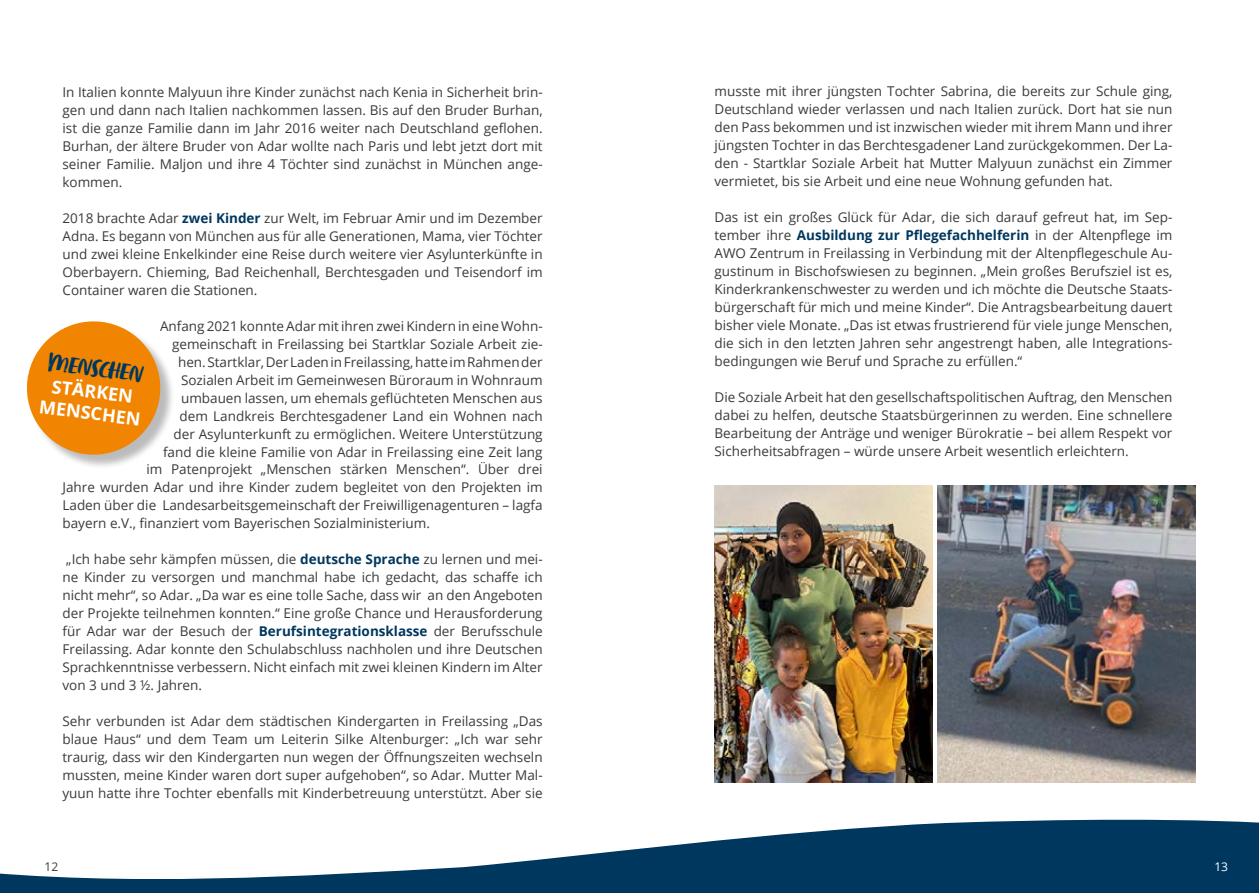
<style>
.page{position:relative;width:1259px;height:893px;background:#fff}
.page>*{position:absolute;margin:0;border:0;box-sizing:border-box;transform-origin:0 0}
.t1{font:24.3px "Zooja Pro";color:#00375e}
.t2{font:700 18px/21.6px "Open Sans";color:#fff;text-align:center}
.t3{font:13.5px/18px "Open Sans";color:#3a3a39;text-align:justify}
.t4{font:12px "Open Sans";color:#3a3a39}
.t5{font:12px "Open Sans";color:#fff}
.s1{font-weight:700;color:#00375e}
</style>
<div class="page">
<svg style="left:0;top:819px;width:1259px;height:74px;fill:#00375e"></svg>
<div style="left:28px;top:323px;width:147px;height:147px;background:#000;opacity:.27"></div>
<svg style="left:26px;top:321px;width:138px;height:138px"></svg>
<img style="left:714px;top:485px;width:218px;height:298px">
<img style="left:938px;top:485px;width:257px;height:298px">
<p class="t3" style="left:63px;top:82px;width:482px">In Italien konnte Malyuun ihre Kinder zunächst nach Kenia in Sicherheit brin&shy;gen und dann nach Italien nachkommen lassen. Bis auf den Bruder Burhan, ist die ganze Familie dann im Jahr 2016 weiter nach Deutschland geflohen.<br>Burhan, der ältere Bruder von Adar wollte nach Paris und lebt jetzt dort mit seiner Familie. Maljon und ihre 4 Töchter sind zunächst in München ange&shy;kommen.</p>
<p class="t3" style="left:63px;top:208px;width:482px">2018 brachte Adar <span class="s1">zwei Kinder</span> zur Welt, im Februar Amir und im Dezember Adna. Es begann von München aus für alle Generationen, Mama, vier Töchter und zwei kleine Enkelkinder eine Reise durch weitere vier Asylunterkünfte in Oberbayern. Chieming, Bad Reichenhall, Berchtesgaden und Teisendorf im Container waren die Stationen.</p>
<p class="t3" style="left:160px;top:316px;width:384px">Anfang 2021 konnte Adar mit ihren zwei Kindern in eine Wohn-</p>
<p class="t3" style="left:172px;top:334px;width:372px">gemeinschaft in Freilassing bei Startklar Soziale Arbeit zie-</p>
<p class="t3" style="left:178px;top:352px;width:366px">hen. Startklar, Der Laden in Freilassing, hatte im Rahmen der</p>
<p class="t3" style="left:181px;top:370px;width:363px">Sozialen Arbeit im Gemeinwesen Büroraum in Wohnraum</p>
<p class="t3" style="left:181px;top:388px;width:363px">umbauen lassen, um ehemals geflüchteten Menschen aus</p>
<p class="t3" style="left:179px;top:406px;width:365px">dem Landkreis Berchtesgadener Land ein Wohnen nach</p>
<p class="t3" style="left:174px;top:424px;width:371px">der Asylunterkunft zu ermöglichen. Weitere Unterstützung</p>
<p class="t3" style="left:163px;top:442px;width:381px">fand die kleine Familie von Adar in Freilassing eine Zeit lang</p>
<p class="t3" style="left:147px;top:460px;width:398px">im Patenprojekt „Menschen stärken Menschen“. Über drei</p>
<p class="t3" style="left:63px;top:478px;width:482px">Jahre wurden Adar und ihre Kinder zudem begleitet von den Projekten im</p>
<p class="t3" style="left:63px;top:496px;width:482px">Laden über die Landesarbeitsgemeinschaft der Freiwilligenagenturen – lagfa</p>
<p class="t3" style="left:63px;top:514px;width:369px">bayern e.V., finanziert vom Bayerischen Sozialministerium.</p>
<p class="t3" style="left:63px;top:550px;width:482px">„Ich habe sehr kämpfen müssen, die <span class="s1">deutsche Sprache</span> zu lernen und mei&shy;ne Kinder zu versorgen und manchmal habe ich gedacht, das schaffe ich nicht mehr“, so Adar. „Da war es eine tolle Sache, dass wir an den Angeboten der Projekte teilnehmen konnten.“ Eine große Chance und Herausforderung für Adar war der Besuch der <span class="s1">Berufsintegrationsklasse</span> der Berufsschule Freilassing. Adar konnte den Schulabschluss nachholen und ihre Deutschen Sprachkenntnisse verbessern. Nicht einfach mit zwei kleinen Kindern im Alter von 3 und 3 ½. Jahren.</p>
<p class="t3" style="left:63px;top:712px;width:482px">Sehr verbunden ist Adar dem städtischen Kindergarten in Freilassing „Das blaue Haus“ und dem Team um Leiterin Silke Altenburger: „Ich war sehr traurig, dass wir den Kindergarten nun wegen der Öffnungszeiten wechseln mussten, meine Kinder waren dort super aufgehoben“, so Adar. Mutter Mal&shy;yuun hatte ihre Tochter ebenfalls mit Kinderbetreuung unterstützt. Aber sie</p>
<h1 class="t1" style="left:50px;top:348px;width:96px;rotate:7deg">MENSCHEN</h1>
<h2 class="t2" style="left:43px;top:374px;width:103px;rotate:7deg">STÄRKEN<br>MENSCHEN</h2>
<p class="t3" style="left:714px;top:82px;width:459px">musste mit ihrer jüngsten Tochter Sabrina, die bereits zur Schule ging, Deutschland wieder verlassen und nach Italien zurück. Dort hat sie nun den Pass bekommen und ist inzwischen wieder mit ihrem Mann und ihrer jüngsten Tochter in das Berchtesgadener Land zurückgekommen. Der La&shy;den - Startklar Soziale Arbeit hat Mutter Malyuun zunächst ein Zimmer vermietet, bis sie Arbeit und eine neue Wohnung gefunden hat.</p>
<p class="t3" style="left:714px;top:208px;width:459px">Das ist ein großes Glück für Adar, die sich darauf gefreut hat, im Sep&shy;tember ihre <span class="s1">Ausbildung zur Pflegefachhelferin</span> in der Altenpflege im AWO Zentrum in Freilassing in Verbindung mit der Altenpflegeschule Au&shy;gustinum in Bischofswiesen zu beginnen. „Mein großes Berufsziel ist es, Kinderkrankenschwester zu werden und ich möchte die Deutsche Staats&shy;bürgerschaft für mich und meine Kinder“. Die Antragsbearbeitung dauert bisher viele Monate. „Das ist etwas frustrierend für viele junge Menschen, die sich in den letzten Jahren sehr angestrengt haben, alle Integrations&shy;bedingungen wie Beruf und Sprache zu erfüllen.“</p>
<p class="t3" style="left:714px;top:388px;width:459px">Die Soziale Arbeit hat den gesellschaftspolitischen Auftrag, den Menschen dabei zu helfen, deutsche Staatsbürgerinnen zu werden. Eine schnellere Bearbeitung der Anträge und weniger Bürokratie – bei allem Respekt vor Sicherheitsabfragen – würde unsere Arbeit wesentlich erleichtern.</p>
<p class="t4" style="left:45px;top:858px;width:15px">12</p>
<p class="t5" style="left:1214px;top:858px;width:15px">13</p>
</div>
